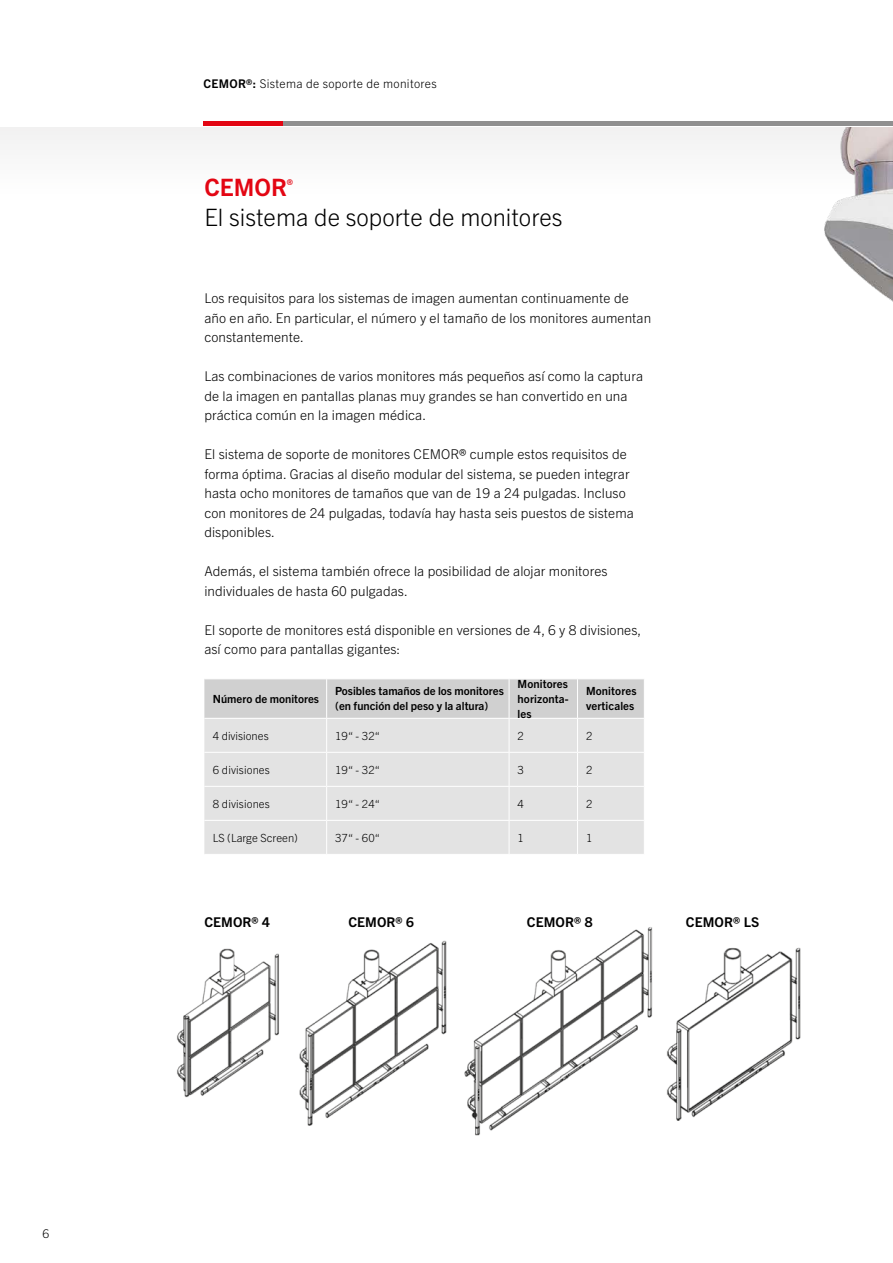
<style>
.page{position:relative;width:893px;height:1263px;background:#fff}
.page>*{position:absolute;margin:0;border:0;box-sizing:border-box;transform-origin:0 0}
.t1{font:300 24px/30px "Trade Gothic Next LT Pro";color:#000}
.t2{font:300 13.5px/19.5px "Trade Gothic Next LT Pro";letter-spacing:.005em;color:#000}
.t3{font:700 13.5px "Trade Gothic Next LT Pro";letter-spacing:.005em;color:#000}
.t4{font:300 12px "Trade Gothic Next LT Pro";letter-spacing:.025em;color:#000}
.t5{font:700 11.25px/15px "Trade Gothic Next LT Pro";color:#000}
.t6{font:300 11.25px "Trade Gothic Next LT Pro";letter-spacing:.01em;color:#000}
.s1{font-weight:700}
.s2{font-weight:700;color:#e30613}
</style>
<div class="page">
<img style="left:821px;top:128px;width:72px;height:174px">
<hr style="left:203px;top:121px;width:81px;height:4px;background:#e30613">
<hr style="left:284px;top:121px;width:609px;height:4px;background:#909090">
<img style="left:177px;top:927px;width:624px;height:209px">
<div style="left:204px;top:679px;width:440px;height:39px;background:#d0d0d0"></div>
<div style="left:204px;top:719px;width:440px;height:135px;background:#e3e3e3"></div>
<hr style="left:326px;top:679px;width:1px;height:39px;background:#fff">
<hr style="left:509px;top:679px;width:1px;height:39px;background:#fff">
<hr style="left:577px;top:679px;width:1px;height:39px;background:#fff">
<hr style="left:326px;top:719px;width:1px;height:33px;background:#fff">
<hr style="left:509px;top:719px;width:1px;height:33px;background:#fff">
<hr style="left:577px;top:719px;width:1px;height:33px;background:#fff">
<hr style="left:204px;top:752px;width:123px;height:1px;background:#fff">
<hr style="left:327px;top:752px;width:182px;height:1px;background:#fff">
<hr style="left:326px;top:753px;width:1px;height:33px;background:#fff">
<hr style="left:509px;top:752px;width:68px;height:1px;background:#fff">
<hr style="left:509px;top:753px;width:1px;height:33px;background:#fff">
<hr style="left:577px;top:752px;width:68px;height:1px;background:#fff">
<hr style="left:577px;top:753px;width:1px;height:33px;background:#fff">
<hr style="left:204px;top:786px;width:123px;height:1px;background:#fff">
<hr style="left:327px;top:786px;width:182px;height:1px;background:#fff">
<hr style="left:326px;top:787px;width:1px;height:33px;background:#fff">
<hr style="left:509px;top:786px;width:68px;height:1px;background:#fff">
<hr style="left:509px;top:787px;width:1px;height:33px;background:#fff">
<hr style="left:577px;top:786px;width:68px;height:1px;background:#fff">
<hr style="left:577px;top:787px;width:1px;height:33px;background:#fff">
<hr style="left:204px;top:820px;width:123px;height:1px;background:#fff">
<hr style="left:327px;top:820px;width:182px;height:1px;background:#fff">
<hr style="left:326px;top:821px;width:1px;height:33px;background:#fff">
<hr style="left:509px;top:820px;width:68px;height:1px;background:#fff">
<hr style="left:509px;top:821px;width:1px;height:33px;background:#fff">
<hr style="left:577px;top:820px;width:68px;height:1px;background:#fff">
<hr style="left:577px;top:821px;width:1px;height:33px;background:#fff">
<p class="t4" style="left:43px;top:1225px;width:8px">6</p>
<p class="t4" style="left:203px;top:75px;width:235px"><span class="s1">CEMOR®:</span> Sistema de soporte de monitores</p>
<h1 class="t1" style="left:204px;top:171px;width:360px"><span class="s2">CEMOR</span><sup>®<br></sup>El sistema de soporte de monitores</h1>
<p class="t2" style="left:204px;top:288px;width:448px">Los requisitos para los sistemas de imagen aumentan continuamente de año en año. En particular, el número y el tamaño de los monitores aumentan constantemente.</p>
<p class="t2" style="left:204px;top:366px;width:440px">Las combinaciones de varios monitores más pequeños así como la captura de la imagen en pantallas planas muy grandes se han convertido en una práctica común en la imagen médica.</p>
<p class="t2" style="left:204px;top:444px;width:431px">El sistema de soporte de monitores CEMOR® cumple estos requisitos de forma óptima. Gracias al diseño modular del sistema, se pueden integrar hasta ocho monitores de tamaños que van de 19 a 24 pulgadas. Incluso con monitores de 24 pulgadas, todavía hay hasta seis puestos de sistema disponibles.</p>
<p class="t2" style="left:204px;top:560px;width:405px">Además, el sistema también ofrece la posibilidad de alojar monitores individuales de hasta 60 pulgadas.</p>
<p class="t2" style="left:204px;top:619px;width:438px">El soporte de monitores está disponible en versiones de 4, 6 y 8 divisiones, así como para pantallas gigantes:</p>
<p class="t5" style="left:213px;top:690px;width:108px">Número de monitores</p>
<p class="t5" style="left:335px;top:683px;width:170px">Posibles tamaños de los monitores (en función del peso y la altura)</p>
<p class="t5" style="left:518px;top:675px;width:52px;text-align:justify">Monitores horizonta&shy;les</p>
<p class="t5" style="left:586px;top:683px;width:52px">Monitores verticales</p>
<p class="t6" style="left:213px;top:728px;width:57px">4 divisiones</p>
<p class="t6" style="left:335px;top:728px;width:46px">19“ - 32“</p>
<p class="t6" style="left:518px;top:728px;width:8px">2</p>
<p class="t6" style="left:586px;top:728px;width:8px">2</p>
<p class="t6" style="left:213px;top:762px;width:59px">6 divisiones</p>
<p class="t6" style="left:335px;top:762px;width:46px">19“ - 32“</p>
<p class="t6" style="left:518px;top:762px;width:8px">3</p>
<p class="t6" style="left:586px;top:762px;width:8px">2</p>
<p class="t6" style="left:213px;top:796px;width:59px">8 divisiones</p>
<p class="t6" style="left:335px;top:796px;width:46px">19“ - 24“</p>
<p class="t6" style="left:518px;top:796px;width:8px">4</p>
<p class="t6" style="left:586px;top:796px;width:8px">2</p>
<p class="t6" style="left:213px;top:830px;width:86px">LS (Large Screen)</p>
<p class="t6" style="left:335px;top:830px;width:46px">37“ - 60“</p>
<p class="t6" style="left:518px;top:830px;width:8px">1</p>
<p class="t6" style="left:586px;top:830px;width:8px">1</p>
<p class="t3" style="left:204px;top:913px;width:67px">CEMOR® 4</p>
<p class="t3" style="left:348px;top:913px;width:67px">CEMOR® 6</p>
<p class="t3" style="left:527px;top:913px;width:67px">CEMOR® 8</p>
<p class="t3" style="left:686px;top:913px;width:75px">CEMOR® LS</p>
</div>
